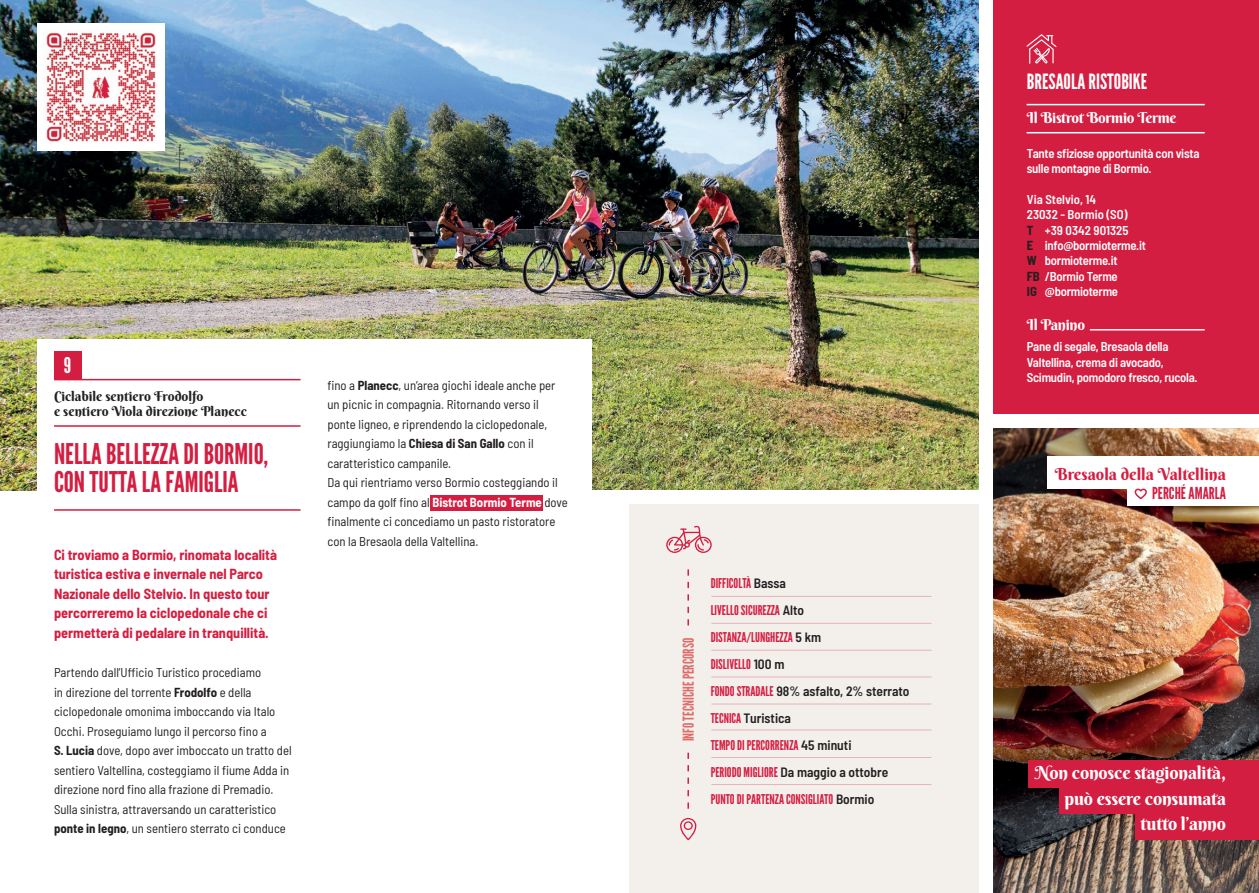
<style>
.page{position:relative;width:1259px;height:893px;background:#fff}
.page>*{position:absolute;margin:0;border:0;box-sizing:border-box;transform-origin:0 0}
.t1{font:28.5px/28.5px "League Gothic";color:#d41e41}
.t2{font:21.6px "League Gothic";color:#fff}
.t3{font:21px "League Gothic";color:#fff}
.t4{font:18px "Berkshire Swash";letter-spacing:-.01em;color:#fff}
.t5{font:16.5px "Berkshire Swash";color:#d41e41}
.t6{font:16.5px "League Gothic";color:#d41e41}
.t7{font:15px "Berkshire Swash";letter-spacing:-.02em;color:#fff}
.t8{font:15px "League Gothic";color:#df6c69}
.t9{font:700 semi-condensed 14.25px/19.5px "Barlow";color:#d41e41}
.t10{font:13.5px/27px "League Gothic";color:#d41e41}
.t11{font:13.5px/15px "Berkshire Swash";color:#231f20}
.t12{font:600 semi-condensed 13.5px "Barlow";color:#231f20}
.t13{font:semi-condensed 12.75px/19.5px "Barlow";color:#231f20}
.t14{font:600 semi-condensed 12.75px/15.3px "Barlow";letter-spacing:-.02em;color:#fff}
.t15{font:600 semi-condensed 12.75px "Barlow";color:#fff}
.s1{font-weight:700}
.s2{font-weight:700;color:#fff}
.s3{font-family:"Barlow";font-weight:600;font-stretch:semi-condensed;color:#231f20}
.s4{font-family:"League Gothic";font-weight:400;font-stretch:normal;color:#d41e41}
.s5{font-weight:700;color:#231f20}
</style>
<div class="page">
<img style="left:0;top:0;width:979px;height:491px">
<div style="left:38px;top:339px;width:554px;height:509px;background:#fff"></div>
<div style="left:430px;top:495px;width:113px;height:15px;background:#d41e41"></div>
<div style="left:629px;top:497px;width:355px;height:396px;background:#f3efeb"></div>
<img style="left:993px;top:428px;width:266px;height:465px">
<div style="left:1028px;top:760px;width:231px;height:27px;background:#d41e41"></div>
<div style="left:1135px;top:812px;width:124px;height:27px;background:#d41e41"></div>
<div style="left:1060px;top:786px;width:199px;height:27px;background:#d41e41"></div>
<hr style="left:54px;top:379px;width:246px;height:1px;background:#d41e41">
<div style="left:54px;top:352px;width:27px;height:27px;background:#d41e41"></div>
<svg style="left:666px;top:526px;width:45px;height:27px"></svg>
<svg style="left:687px;top:753px;width:2px;height:56px"></svg>
<svg style="left:687px;top:569px;width:2px;height:56px"></svg>
<svg style="left:680px;top:818px;width:16px;height:22px"></svg>
<div style="left:986px;top:0;width:273px;height:421px;background:#d41e41"></div>
<hr style="left:711px;top:596px;width:220px;height:1px;background:#d41e41">
<hr style="left:711px;top:623px;width:220px;height:1px;background:#d41e41">
<hr style="left:711px;top:650px;width:220px;height:1px;background:#d41e41">
<hr style="left:711px;top:677px;width:220px;height:1px;background:#d41e41">
<hr style="left:711px;top:704px;width:220px;height:1px;background:#d41e41">
<hr style="left:711px;top:729px;width:220px;height:1px;background:#d41e41">
<hr style="left:711px;top:784px;width:220px;height:1px;background:#d41e41">
<hr style="left:711px;top:757px;width:220px;height:1px;background:#d41e41">
<svg style="left:1026px;top:34px;width:30px;height:30px"></svg>
<div style="left:979px;top:0;width:13px;height:893px;background:#fff"></div>
<div style="left:38px;top:23px;width:127px;height:128px;background:#fff"></div>
<img style="left:46px;top:32px;width:110px;height:110px">
<div style="left:988px;top:415px;width:271px;height:13px;background:#fff"></div>
<div style="left:1047px;top:456px;width:212px;height:33px;background:#fff"></div>
<div style="left:1127px;top:473px;width:132px;height:32px;background:#fff"></div>
<svg style="left:1134px;top:488px;width:13px;height:12px"></svg>
<hr style="left:1026px;top:104px;width:178px;height:1px;background:#fff">
<hr style="left:1090px;top:329px;width:114px;height:2px;background:#fff">
<hr style="left:1026px;top:132px;width:178px;height:1px;background:#fff">
<hr style="left:54px;top:509px;width:246px;height:2px;background:#d41e41">
<hr style="left:54px;top:425px;width:246px;height:2px;background:#d41e41">
<div style="left:589px;top:491px;width:392px;height:13px;background:#fff"></div>
<p class="t2" style="left:64px;top:352px;width:9px">9</p>
<p class="t11" style="left:54px;top:389px;width:194px">Ciclabile sentiero Frodolfo<br>e sentiero Viola direzione Planecc</p>
<p class="t1" style="left:54px;top:440px;width:215px">NELLA BELLEZZA DI BORMIO,<br>CON TUTTA LA FAMIGLIA</p>
<p class="t9" style="left:54px;top:544px;width:224px">Ci troviamo a Bormio, rinomata località turistica estiva e invernale nel Parco Nazionale dello Stelvio. In questo tour percorreremo la ciclopedonale che ci permetterà di pedalare in tranquillità.</p>
<p class="t13" style="left:54px;top:662px;width:239px">Partendo dall’Ufficio Turistico procediamo<br>in direzione del torrente <span class="s1">Frodolfo</span> e della ciclopedonale omonima imboccando via Italo Occhi. Proseguiamo lungo il percorso fino a<br><span class="s1">S. Lucia</span> dove, dopo aver imboccato un tratto del sentiero Valtellina, costeggiamo il fiume Adda in direzione nord fino alla frazione di Premadio.</p>
<p class="t13" style="left:54px;top:798px;width:233px">Sulla sinistra, attraversando un caratteristico <span class="s1">ponte in legno</span>, un sentiero sterrato ci conduce</p>
<p class="t13" style="left:327px;top:374px;width:229px">fino a <span class="s1">Planecc</span>, un’area giochi ideale anche per un picnic in compagnia. Ritornando verso il ponte ligneo, e riprendendo la ciclopedonale, raggiungiamo la <span class="s1">Chiesa di San Gallo</span> con il caratteristico campanile.</p>
<p class="t13" style="left:327px;top:472px;width:242px">Da qui rientriamo verso Bormio costeggiando il campo da golf fino al <span class="s2">Bistrot Bormio Terme</span> dove finalmente ci concediamo un pasto ristoratore con la Bresaola della Valtellina.</p>
<p class="t8" style="left:679px;top:741px;width:105px;rotate:-90deg">INFO TECNICHE PERCORSO</p>
<p class="t10" style="left:710px;top:570px;width:77px">DIFFICOLTÀ <span class="s3">Bassa</span></p>
<p class="t10" style="left:710px;top:597px;width:95px">LIVELLO SICUREZZA <span class="s3">Alto</span></p>
<p class="t10" style="left:710px;top:624px;width:112px">DISTANZA/LUNGHEZZA <span class="s3">5 km</span></p>
<p class="t10" style="left:710px;top:651px;width:75px">DISLIVELLO <span class="s3">100 m</span></p>
<p class="t12" style="left:710px;top:681px;width:200px"><span class="s4">FONDO STRADALE</span> 98% asfalto, 2% sterrato</p>
<p class="t12" style="left:710px;top:708px;width:82px"><span class="s4">TECNICA</span> Turistica</p>
<p class="t10" style="left:710px;top:732px;width:179px">TEMPO DI PERCORRENZA <span class="s3">45 minuti<br></span>PERIODO MIGLIORE <span class="s3">Da maggio a ottobre</span></p>
<p class="t10" style="left:710px;top:786px;width:165px">PUNTO DI PARTENZA CONSIGLIATO <span class="s3">Bormio</span></p>
<p class="t3" style="left:1027px;top:69px;width:122px">BRESAOLA RISTOBIKE</p>
<p class="t7" style="left:1027px;top:109px;width:151px">Il Bistrot Bormio Terme</p>
<p class="t14" style="left:1027px;top:145px;width:174px">Tante sfiziose opportunità con vista sulle montagne di Bormio.</p>
<p class="t15" style="left:1027px;top:190px;width:71px">Via Stelvio, 14</p>
<p class="t15" style="left:1027px;top:206px;width:102px">23032 - Bormio (SO)</p>
<p class="t15" style="left:1027px;top:221px;width:103px"><span class="s5">T</span> +39 0342 901325</p>
<p class="t14" style="left:1027px;top:237px;width:121px"><span class="s5">E</span> info@bormioterme.it</p>
<p class="t14" style="left:1027px;top:252px;width:92px"><span class="s5">W</span> bormioterme.it</p>
<p class="t14" style="left:1027px;top:267px;width:92px"><span class="s5">FB</span> /Bormio Terme</p>
<p class="t14" style="left:1027px;top:283px;width:93px"><span class="s5">IG</span> @bormioterme</p>
<p class="t7" style="left:1027px;top:316px;width:60px">Il Panino</p>
<p class="t14" style="left:1027px;top:338px;width:172px">Pane di segale, Bresaola della<br>Valtellina, crema di avocado,<br>Scimudin, pomodoro fresco, rucola.</p>
<p class="t5" style="left:1054px;top:463px;width:173px">Bresaola della Valtellina</p>
<p class="t6" style="left:1152px;top:483px;width:75px">PERCHÉ AMARLA</p>
<p class="t4" style="left:1035px;top:762px;width:192px">Non conosce stagionalità,</p>
<p class="t4" style="left:1064px;top:787px;width:163px">può essere consumata</p>
<p class="t4" style="left:1140px;top:813px;width:87px">tutto l’anno</p>
</div>
